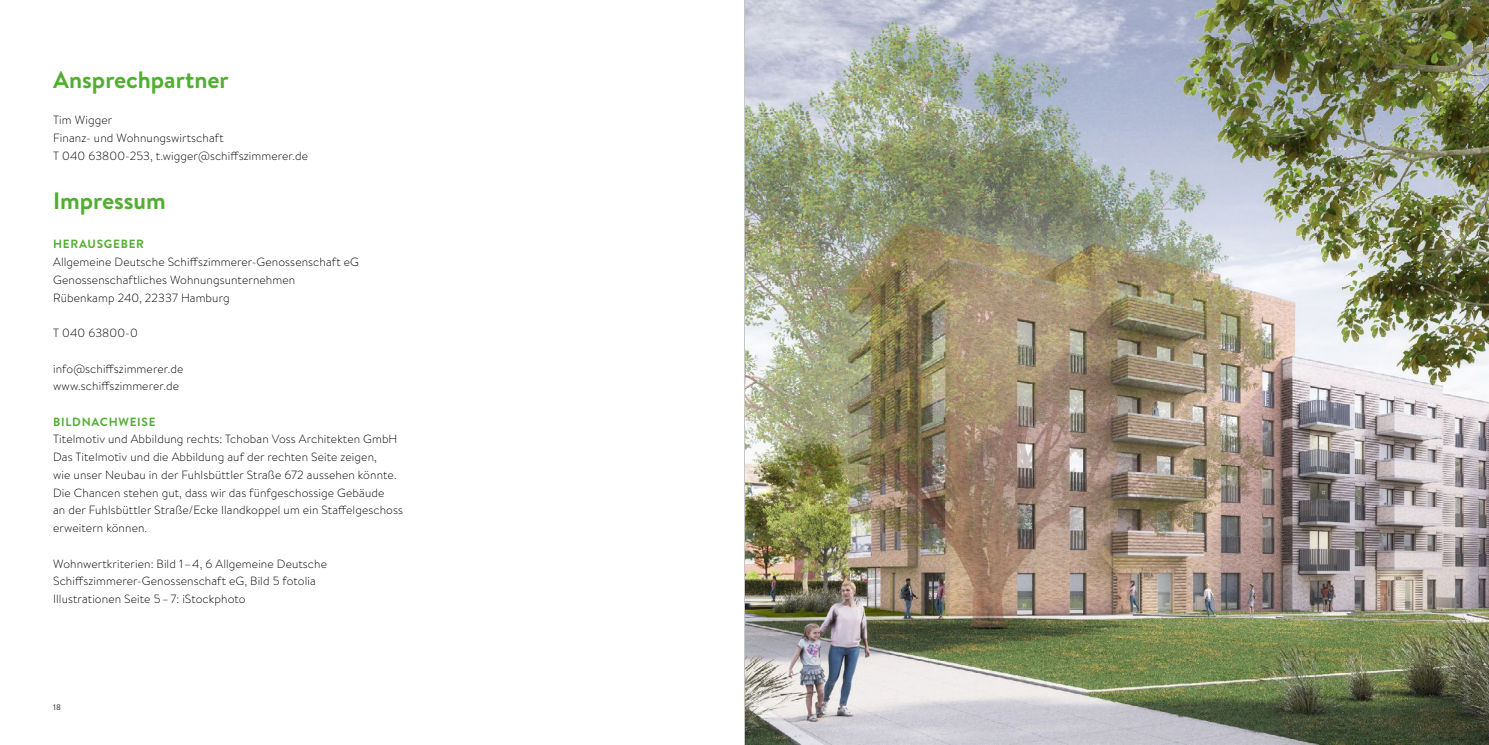
<style>
.page{position:relative;width:1489px;height:745px;background:#fff}
.page>*{position:absolute;margin:0;border:0;box-sizing:border-box;transform-origin:0 0}
.t1{font:700 23.75px "Brandon Text";letter-spacing:-.005em;color:#52ae32}
.t2{font:300 11.88px/17.8px "Brandon Text";letter-spacing:.01em;color:#000}
.t3{font:700 11.88px "Brandon Text";letter-spacing:.06em;color:#52ae32}
.t4{font:500 8.12px "Brandon Text";color:#555454}
</style>
<div class="page">
<img style="left:745px;top:0;width:743px;height:744px">
<hr style="left:744px;top:0;width:1px;height:744px;background:#c6c6c6">
<h1 class="t1" style="left:53px;top:63px;width:177px">Ansprechpartner</h1>
<p class="t2" style="left:53px;top:111px;width:256px">Tim Wigger<br>Finanz- und Wohnungswirtschaft<br>T 040 63800-253, t.wigger@schiffszimmerer.de</p>
<h1 class="t1" style="left:53px;top:184px;width:114px">Impressum</h1>
<p class="t3" style="left:53px;top:236px;width:92px">HERAUSGEBER</p>
<p class="t2" style="left:53px;top:252px;width:307px">Allgemeine Deutsche Schiffszimmerer-Genossenschaft eG<br>Genossenschaftliches Wohnungsunternehmen<br>Rübenkamp 240, 22337 Hamburg</p>
<p class="t2" style="left:53px;top:323px;width:86px">T 040 63800-0</p>
<p class="t2" style="left:53px;top:359px;width:132px">info@schiffszimmerer.de www.schiffszimmerer.de</p>
<p class="t3" style="left:53px;top:413px;width:104px">BILDNACHWEISE</p>
<p class="t2" style="left:53px;top:430px;width:351px">Titelmotiv und Abbildung rechts: Tchoban Voss Architekten GmbH Das Titelmotiv und die Abbildung auf der rechten Seite zeigen,<br>wie unser Neubau in der Fuhlsbüttler Straße 672 aussehen könnte.<br>Die Chancen stehen gut, dass wir das fünfgeschossige Gebäude<br>an der Fuhlsbüttler Straße/Ecke Ilandkoppel um ein Staffelgeschoss erweitern können.</p>
<p class="t2" style="left:53px;top:554px;width:275px">Wohnwertkriterien: Bild 1–4, 6 Allgemeine Deutsche<br>Schiffszimmerer-Genossenschaft eG, Bild 5 fotolia<br>Illustrationen Seite 5 – 7: iStockphoto</p>
<p class="t4" style="left:53px;top:700px;width:10px">18</p>
</div>
